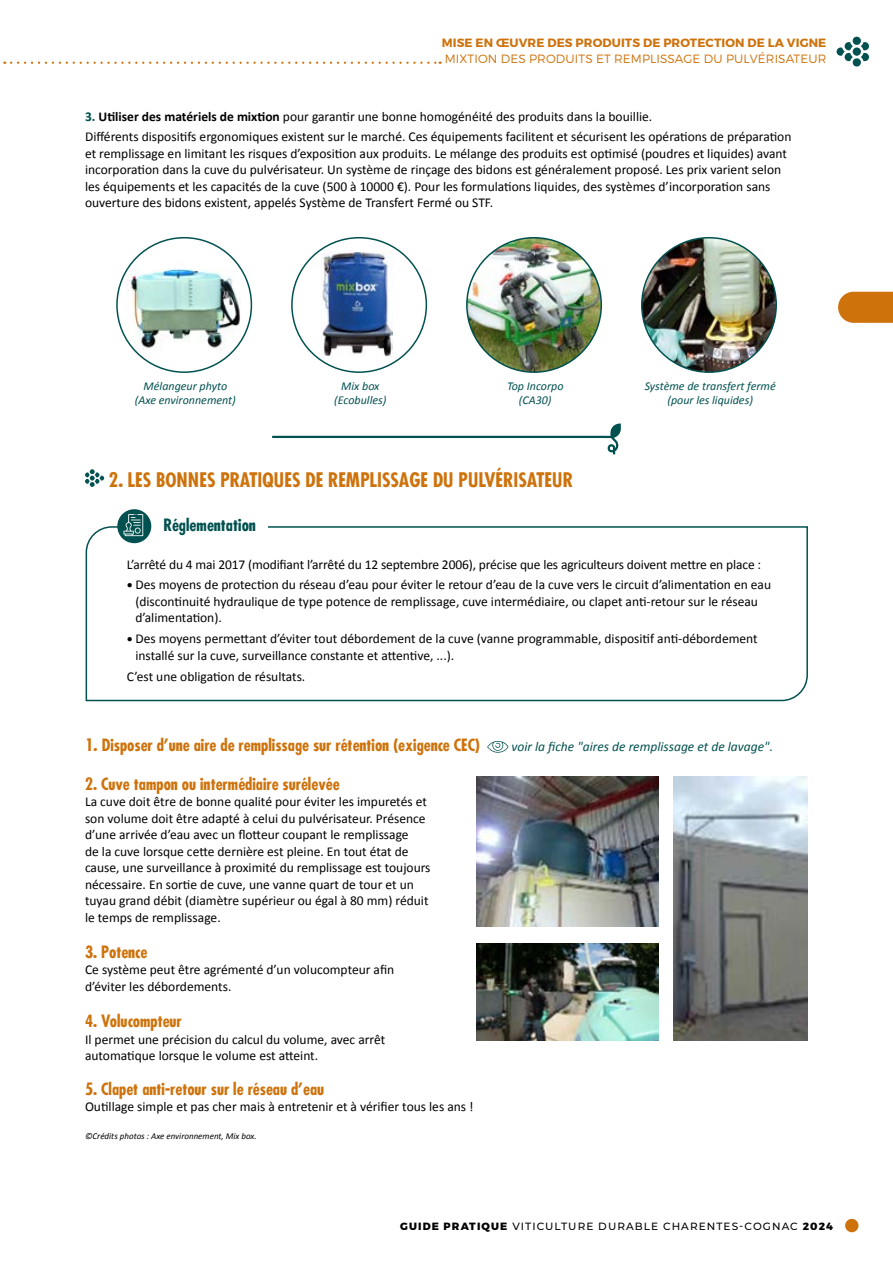
<style>
.page{position:relative;width:893px;height:1263px;background:#fff}
.page>*{position:absolute;margin:0;border:0;box-sizing:border-box;transform-origin:0 0}
.t1{font:700 condensed 19.5px "Futura";color:#ce720b}
.t2{font:700 condensed 16.5px "Futura";color:#ce720b}
.t3{font:700 condensed 16.5px "Futura";color:#00514f}
.t4{font:13.5px/16.5px "Calibri";color:#000}
.t5{font:italic 13.5px "Calibri";color:#00514f}
.t6{font:italic 12px/14.4px "Calibri";color:#00514f;text-align:center}
.t7{font:300 12px "Montserrat";letter-spacing:.01em;color:#ce720b}
.t8{font:700 12px "Montserrat";letter-spacing:.01em;color:#ce720b}
.t9{font:500 10.5px "Montserrat";letter-spacing:.1em;color:#000}
.t10{font:italic 9px "Calibri";color:#000}
.s1{font-weight:700;color:#00514f}
.s2{font-weight:700}
.s3{font-weight:700;font-size:12px}
.s4{font-weight:800}
</style>
<div class="page">
<div style="left:852px;top:36px;width:9px;height:9px;background:#00514f;border-radius:4px"></div>
<svg style="left:837px;top:42px;width:32px;height:25px"></svg>
<div style="left:845px;top:1219px;width:13px;height:13px;background:#ce720b;border-radius:50%"></div>
<svg style="left:838px;top:292px;width:55px;height:31px;background:#d17b1b"></svg>
<svg style="left:85px;top:526px;width:723px;height:176px"></svg>
<svg style="left:11px;top:62px;width:430px;height:2px"></svg>
<div style="left:151px;top:517px;width:117px;height:26px;background:#fff"></div>
<svg style="left:117px;top:509px;width:34px;height:34px"></svg>
<svg style="left:123px;top:514px;width:20px;height:22px"></svg>
<svg style="left:85px;top:469px;width:19px;height:18px"></svg>
<img style="left:127px;top:252px;width:114px;height:108px">
<img style="left:467px;top:238px;width:134px;height:134px;border-radius:67px">
<img style="left:321px;top:251px;width:72px;height:106px">
<img style="left:642px;top:238px;width:134px;height:134px;border-radius:67px">
<img style="left:476px;top:776px;width:182px;height:150px">
<img style="left:673px;top:776px;width:135px;height:264px">
<img style="left:476px;top:943px;width:182px;height:97px">
<svg style="left:487px;top:741px;width:21px;height:12px"></svg>
<hr style="left:272px;top:436px;width:333px;height:2px;background:#00514f">
<svg style="left:605px;top:423px;width:16px;height:31px"></svg>
<p class="t8" style="left:442px;top:35px;width:386px">MISE EN ŒUVRE DES PRODUITS DE PROTECTION DE LA VIGNE</p>
<p class="t7" style="left:445px;top:52px;width:383px">MIXTION DES PRODUITS ET REMPLISSAGE DU PULVÉRISATEUR</p>
<p class="t4" style="left:85px;top:105px;width:708px;line-height:20.7px"><span class="s1">3.</span> <span class="s2">Utiliser des matériels de mixtion</span> pour garantir une bonne homogénéité des produits dans la bouillie.<br>Différents dispositifs ergonomiques existent sur le marché. Ces équipements facilitent et sécurisent les opérations de préparation</p>
<p class="t4" style="left:85px;top:145px;width:704px">et remplissage en limitant les risques d’exposition aux produits. Le mélange des produits est optimisé (poudres et liquides) avant incorporation dans la cuve du pulvérisateur. Un système de rinçage des bidons est généralement proposé. Les prix varient selon les équipements et les capacités de la cuve (500 à 10000 €). Pour les formulations liquides, des systèmes d’incorporation sans ouverture des bidons existent, appelés Système de Transfert Fermé ou STF.</p>
<p class="t6" style="left:135px;top:378px;width:103px">Mélangeur phyto (Axe environnement)</p>
<p class="t6" style="left:334px;top:378px;width:54px">Mix box (Ecobulles)</p>
<p class="t6" style="left:507px;top:378px;width:58px">Top Incorpo (CA30)</p>
<p class="t6" style="left:645px;top:378px;width:133px">Système de transfert fermé (pour les liquides)</p>
<h1 class="t1" style="left:109px;top:467px;width:466px">2. LES BONNES PRATIQUES DE REMPLISSAGE DU PULVÉRISATEUR</h1>
<p class="t3" style="left:163px;top:514px;width:94px">Réglementation</p>
<p class="t4" style="left:127px;top:555px;width:636px">L’arrêté du 4 mai 2017 (modifiant l’arrêté du 12 septembre 2006), précise que les agriculteurs doivent mettre en place :</p>
<p class="t4" style="left:135px;top:576px;width:637px;text-indent:-9px"><span class="s3">•</span> Des moyens de protection du réseau d’eau pour éviter le retour d’eau de la cuve vers le circuit d’alimentation en eau (discontinuité hydraulique de type potence de remplissage, cuve intermédiaire, ou clapet anti-retour sur le réseau d’alimentation).</p>
<p class="t4" style="left:135px;top:630px;width:624px;text-indent:-9px"><span class="s3">•</span> Des moyens permettant d’éviter tout débordement de la cuve (vanne programmable, dispositif anti-débordement installé sur la cuve, surveillance constante et attentive, ...).</p>
<p class="t4" style="left:127px;top:667px;width:180px">C’est une obligation de résultats.</p>
<p class="t2" style="left:86px;top:734px;width:396px">1. Disposer d’une aire de remplissage sur rétention (exigence CEC)</p>
<p class="t5" style="left:511px;top:737px;width:263px">voir la fiche "aires de remplissage et de lavage".</p>
<p class="t2" style="left:85px;top:773px;width:256px">2. Cuve tampon ou intermédiaire surélevée</p>
<p class="t4" style="left:85px;top:793px;width:347px">La cuve doit être de bonne qualité pour éviter les impuretés et son volume doit être adapté à celui du pulvérisateur. Présence d’une arrivée d’eau avec un flotteur coupant le remplissage<br>de la cuve lorsque cette dernière est pleine. En tout état de cause, une surveillance à proximité du remplissage est toujours nécessaire. En sortie de cuve, une vanne quart de tour et un tuyau grand débit (diamètre supérieur ou égal à 80 mm) réduit le temps de remplissage.</p>
<p class="t2" style="left:85px;top:941px;width:64px">3. Potence</p>
<p class="t4" style="left:85px;top:961px;width:311px">Ce système peut être agrémenté d’un volucompteur afin d’éviter les débordements.</p>
<p class="t2" style="left:85px;top:1010px;width:98px">4. Volucompteur</p>
<p class="t4" style="left:85px;top:1030px;width:302px">Il permet une précision du calcul du volume, avec arrêt automatique lorsque le volume est atteint.</p>
<p class="t2" style="left:85px;top:1078px;width:241px">5. Clapet anti-retour sur le réseau d’eau</p>
<p class="t4" style="left:85px;top:1098px;width:390px">Outillage simple et pas cher mais à entretenir et à vérifier tous les ans !</p>
<p class="t10" style="left:85px;top:1130px;width:173px">©Crédits photos : Axe environnement, Mix box.</p>
<p class="t9" style="left:400px;top:1219px;width:434px"><span class="s4">GUIDE PRATIQUE</span> VITICULTURE DURABLE CHARENTES-COGNAC <span class="s4">2024</span></p>
</div>
